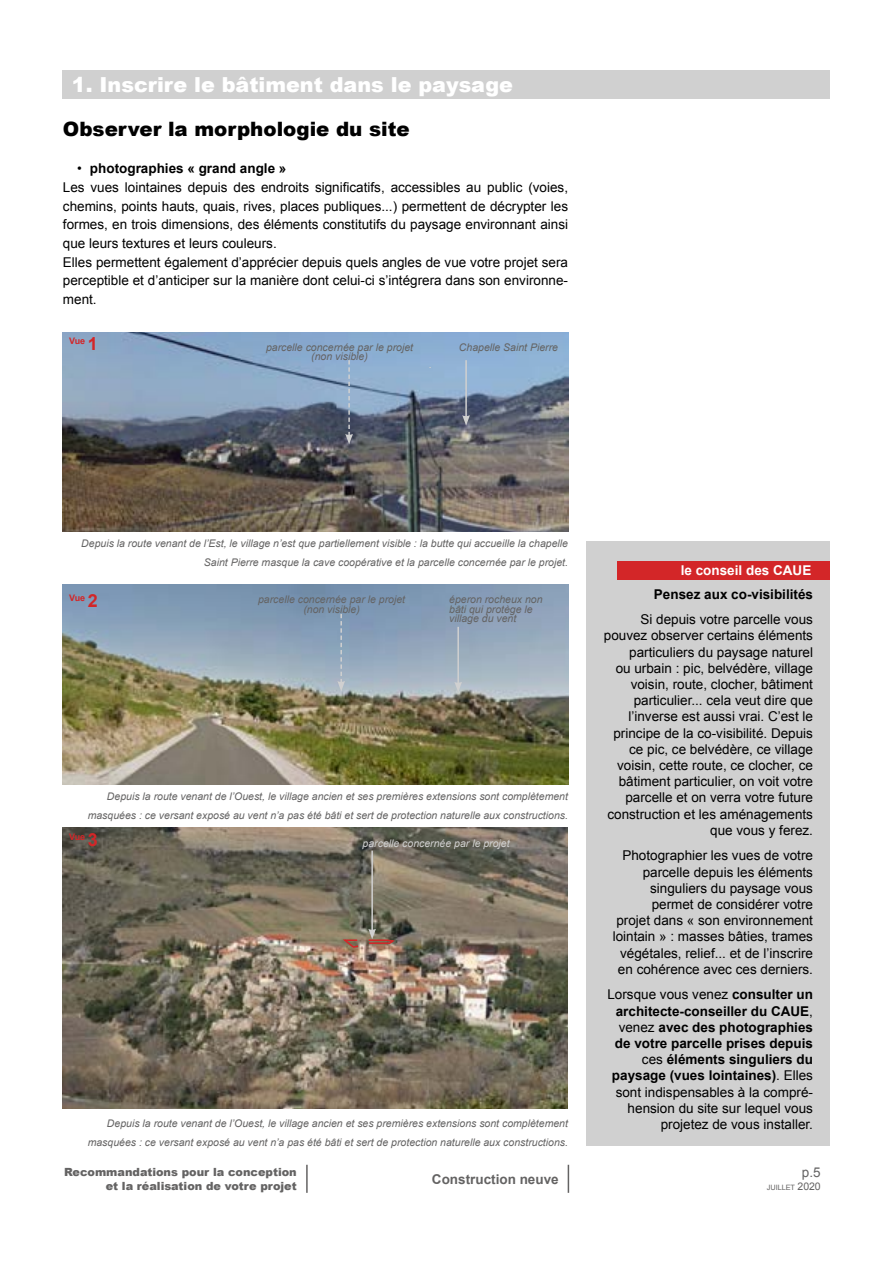
<style>
.page{position:relative;width:893px;height:1263px;background:#fff}
.page>*{position:absolute;margin:0;border:0;box-sizing:border-box;transform-origin:0 0}
.t1{font:900 20.7px "Arial";color:#fff}
.t2{font:900 19.8px "Arial";color:#000}
.t3{font:13.5px/16.2px "Arial";color:#000;text-align:right}
.t4{font:700 13.5px/16.2px "Arial";color:#000;text-align:right}
.t5{font:700 13.5px "Arial";color:#646363}
.t6{font:700 13.5px "Arial";color:#fff}
.t7{font:13.5px "Arial";color:#646363}
.t8{font:900 11.25px/13.5px "Arial";color:#646363;text-align:right}
.t9{font:italic 10.5px/18.8px "Arial";color:#646363;text-align:right}
.t10{font:italic 10.5px "Arial";color:#d0d0d0}
.t11{font:700 9px "Arial";letter-spacing:-.02em;color:#d32628}
.t12{font:7.35px "Arial";letter-spacing:-.015em;color:#646363}
.s1{font-weight:700}
.s2{font-size:18px}
.s3{font-weight:400}
.s4{font-size:10.5px}
</style>
<div class="page">
<hr style="left:306px;top:1165px;width:2px;height:28px;background:#646363">
<svg style="left:568px;top:1165px;width:1px;height:28px"></svg>
<div style="left:587px;top:542px;width:243px;height:604px;background:#d0d0d0"></div>
<div style="left:617px;top:561px;width:213px;height:18px;background:#d32628"></div>
<div style="left:63px;top:70px;width:767px;height:28px;background:#d0d0d0"></div>
<img style="left:63px;top:584px;width:505px;height:200px">
<img style="left:63px;top:828px;width:505px;height:280px">
<img style="left:63px;top:332px;width:505px;height:200px">
<hr style="left:465px;top:360px;width:2px;height:57px;background:#d0d0d0">
<svg style="left:462px;top:415px;width:8px;height:11px"></svg>
<svg style="left:345px;top:360px;width:8px;height:84px"></svg>
<hr style="left:457px;top:627px;width:2px;height:57px;background:#d0d0d0">
<svg style="left:454px;top:682px;width:8px;height:10px"></svg>
<svg style="left:337px;top:614px;width:8px;height:77px"></svg>
<hr style="left:371px;top:851px;width:2px;height:80px;background:#d0d0d0">
<svg style="left:340px;top:938px;width:21px;height:11px"></svg>
<svg style="left:367px;top:929px;width:31px;height:17px"></svg>
<h1 class="t1" style="left:72px;top:73px;width:443px">1. Inscrire le bâtiment dans le paysage</h1>
<h2 class="t2" style="left:63px;top:118px;width:348px">Observer la morphologie du site</h2>
<p class="t3" style="left:63px;top:159px;width:507px;line-height:18.8px;text-align:left;text-indent:14px">• <span class="s1">photographies « grand angle »<br></span>Les vues lointaines depuis des endroits significatifs, accessibles au public (voies, chemins, points hauts, quais, rives, places publiques...) permettent de décrypter les formes, en trois dimensions, des éléments constitutifs du paysage environnant ainsi que leurs textures et leurs couleurs.<br>Elles permettent également d’apprécier depuis quels angles de vue votre projet sera perceptible et d’anticiper sur la manière dont celui-ci s’intégrera dans son environne&shy;ment.</p>
<p class="t11" style="left:69px;top:336px;width:30px">Vue <span class="s2">1</span></p>
<p class="t9" style="left:266px;top:338px;width:149px">parcelle concernée par le projet</p>
<p class="t9" style="left:459px;top:338px;width:101px">Chapelle Saint Pierre</p>
<p class="t9" style="left:311px;top:347px;width:58px">(non visible)</p>
<p class="t9" style="left:81px;top:534px;width:488px">Depuis la route venant de l’Est, le village n’est que partiellement visible : la butte qui accueille la chapelle<br>Saint Pierre masque la cave coopérative et la parcelle concernée par le projet.</p>
<p class="t11" style="left:69px;top:592px;width:30px">Vue <span class="s2">2</span></p>
<p class="t9" style="left:258px;top:595px;width:149px;line-height:9.3px;text-align:center">parcelle concernée par le projet (non visible)</p>
<p class="t9" style="left:449px;top:595px;width:95px;line-height:9.3px;text-align:left">éperon rocheux non bâti qui protège le village du vent</p>
<p class="t9" style="left:88px;top:787px;width:482px">Depuis la route venant de l’Ouest, le village ancien et ses premières extensions sont complètement masquées : ce versant exposé au vent n’a pas été bâti et sert de protection naturelle aux constructions.</p>
<p class="t11" style="left:69px;top:832px;width:30px">Vue <span class="s2">3</span></p>
<p class="t10" style="left:363px;top:837px;width:149px">parcelle concernée par le projet</p>
<p class="t9" style="left:88px;top:1114px;width:482px">Depuis la route venant de l’Ouest, le village ancien et ses premières extensions sont complètement masquées : ce versant exposé au vent n’a pas été bâti et sert de protection naturelle aux constructions.</p>
<p class="t6" style="left:681px;top:563px;width:132px">le conseil des CAUE</p>
<p class="t4" style="left:654px;top:586px;width:161px">Pensez aux co-visibilités</p>
<p class="t3" style="left:604px;top:611px;width:211px">Si depuis votre parcelle vous pouvez observer certains éléments particuliers du paysage naturel<br>ou urbain : pic, belvédère, village voisin, route, clocher, bâtiment particulier... cela veut dire que l’inverse est aussi vrai. C’est le principe de la co-visibilité. Depuis ce pic, ce belvédère, ce village voisin, cette route, ce clocher, ce bâtiment particulier, on voit votre parcelle et on verra votre future construction et les aménagements que vous y ferez.</p>
<p class="t3" style="left:613px;top:848px;width:202px">Photographier les vues de votre parcelle depuis les éléments singuliers du paysage vous permet de considérer votre<br>projet dans « son environnement lointain » : masses bâties, trames végétales, relief... et de l’inscrire en cohérence avec ces derniers.</p>
<p class="t4" style="left:607px;top:986px;width:207px"><span class="s3">Lorsque vous venez</span> consulter un architecte-conseiller du CAUE<span class="s3">, venez</span> avec des photographies de votre parcelle prises depuis <span class="s3">ces</span> éléments singuliers du paysage (vues lointaines)<span class="s3">. Elles sont indispensables à la compré&shy;hension du site sur lequel vous projetez de vous installer.</span></p>
<p class="t8" style="left:64px;top:1165px;width:234px">Recommandations pour la conception et la réalisation de votre projet</p>
<p class="t5" style="left:432px;top:1171px;width:128px">Construction neuve</p>
<p class="t7" style="left:802px;top:1164px;width:20px">p.5</p>
<p class="t12" style="left:767px;top:1182px;width:55px">juillet <span class="s4">2020</span></p>
</div>
